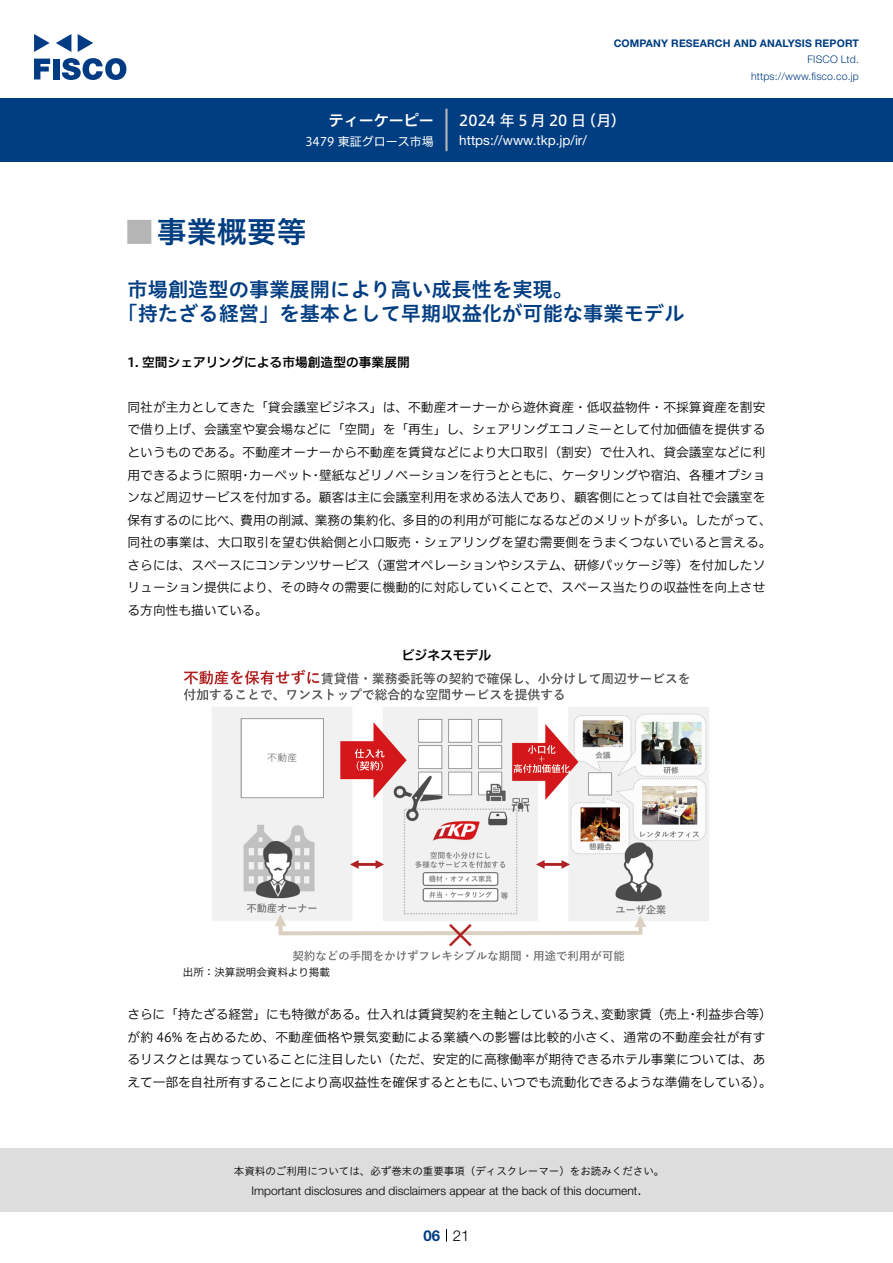
<style>
.page{position:relative;width:893px;height:1263px;background:#fff}
.page>*{position:absolute;margin:0;border:0;box-sizing:border-box;transform-origin:0 0}
.t1{font:30px "Hiragino UD Sans Std N W6";color:#003d81}
.t2{font:24px "Hiragino UD Sans Std N W6";color:#b5b5b6}
.t3{font:20.25px/24px "Hiragino UD Sans Std W6";color:#003d81}
.t4{font:15px "Hiragino UD Sans F Std N W5";letter-spacing:.01em;color:#fff}
.t5{font:15px "Hiragino UD Sans F Std N W6";color:#fff}
.t6{font:300 15px "Helvetica Neue LT Std";color:#000}
.t7{font:700 15px "Helvetica Neue LT Std";color:#003d81}
.t8{font:13.5px "Helvetica Neue LT Std";color:#fff}
.t9{font:12.75px/22.5px "Hiragino UD Sans F Std N W3";color:#000;text-align:right}
.t10{font:12.75px "Hiragino UD Sans F Std N W6";color:#000}
.t11{font:300 12px "Helvetica Neue LT Std";color:#000}
.t12{font:12px "Hiragino UD Sans F Std N W4";color:#fff}
.t13{font:10.5px "Hiragino UD Sans Std W3";color:#000}
.t14{font:700 10.5px "Helvetica Neue LT Std";letter-spacing:.015em;color:#003d81}
.t15{font:300 10.5px/16.5px "Helvetica Neue LT Std";letter-spacing:.015em;color:#003d81;text-align:right}
.t16{font:10.5px "Hiragino UD Sans F Std N W3";color:#000}
</style>
<div class="page">
<div style="left:0;top:1148px;width:893px;height:64px;background:#ddd"></div>
<svg style="left:34px;top:59px;width:16px;height:20px"></svg>
<div style="left:53px;top:59px;width:6px;height:20px;background:#003b83"></div>
<svg style="left:62px;top:58px;width:64px;height:22px"></svg>
<svg style="left:34px;top:34px;width:16px;height:18px"></svg>
<svg style="left:78px;top:34px;width:15px;height:18px"></svg>
<svg style="left:56px;top:34px;width:15px;height:18px"></svg>
<div style="left:0;top:98px;width:893px;height:64px;background:#003d81"></div>
<hr style="left:445px;top:109px;width:3px;height:42px;background:#b5b5b6">
<svg style="left:446px;top:1229px;width:1px;height:13px"></svg>
<img style="left:183px;top:669px;width:526px;height:293px">
<p class="t5" style="left:329px;top:109px;width:106px">ティーケーピー</p>
<p class="t12" style="left:305px;top:132px;width:130px">3479 東証グロース市場</p>
<p class="t14" style="left:614px;top:37px;width:247px">COMPANY RESEARCH AND ANALYSIS REPORT</p>
<p class="t15" style="left:751px;top:51px;width:109px">FISCO Ltd. https://www.fisco.co j p.</p>
<p class="t4" style="left:581px;top:109px;width:46px">（月(</p>
<p class="t4" style="left:459px;top:109px;width:128px">2024 年 5月20 日</p>
<p class="t8" style="left:459px;top:132px;width:129px">https: / / w w w . t k p j p. /i r/</p>
<h1 class="t1" style="left:157px;top:209px;width:151px">事業概要等</h1>
<h2 class="t2" style="left:128px;top:213px;width:25px">█</h2>
<h3 class="t3" style="left:117px;top:276px;width:568px;text-indent:10px">市場創造型の事業展開により高い成長性を実現。<br>「持たざる経営」を基本として早期収益化が可能な事業モデル</h3>
<p class="t10" style="left:128px;top:352px;width:284px">1. 空間シェアリングによる市場創造型の事業展開</p>
<p class="t9" style="left:128px;top:395px;width:639px">同社が主力としてきた「貸会議室ビジネス」は、不動産オーナーから遊休資産・低収益物件・不採算資産を割安で借り上げ、会議室や宴会場などに「空間」を「再生」し、シェアリングエコノミーとして付加価値を提供するというものである。不動産オーナーから不動産を賃貸などにより大口取引（割安）で仕入れ、貸会議室などに利壁紙などリノベーションを行うとともに、ケータリングや宿泊、各種オプショ</p>
<p class="t9" style="left:128px;top:463px;width:116px">用できるように照明</p>
<p class="t9" style="left:128px;top:485px;width:639px">ンなど周辺サービスを付加する。顧客は主に会議室利用を求める法人であり、顧客側にとっては自社で会議室を</p>
<p class="t9" style="left:402px;top:508px;width:371px">多目的の利用が可能になるなどのメリットが多い。したがって、</p>
<p class="t9" style="left:249px;top:463px;width:65px">カーペット</p>
<p class="t9" style="left:239px;top:463px;width:14px">・</p>
<p class="t9" style="left:309px;top:463px;width:14px">・</p>
<p class="t9" style="left:315px;top:508px;width:91px">業務の集約化、</p>
<p class="t9" style="left:128px;top:508px;width:645px;text-align:left">保有するのに比べ、<br>同社の事業は、大口取引を望む供給側と小口販売・シェアリングを望む需要側をうまくつないでいると言える。さらには、スペースにコンテンツサービス（運営オペレーションやシステム、研修パッケージ等）を付加したソリューション提供により、その時々の需要に機動的に対応していくことで、スペース当たりの収益性を向上させる方向性も描いている。</p>
<p class="t10" style="left:402px;top:645px;width:91px">ビジネスモデル</p>
<p class="t9" style="left:240px;top:508px;width:78px">費用の削減、</p>
<p class="t16" style="left:183px;top:964px;width:148px">出所：決算説明会資料より掲載</p>
<p class="t9" style="left:127px;top:1003px;width:481px">さらに「持たざる経営」にも特徴がある。仕入れは賃貸契約を主軸としているうえ、</p>
<p class="t9" style="left:128px;top:1025px;width:639px">が約 46% を占めるため、不動産価格や景気変動による業績への影響は比較的小さく、通常の不動産会社が有す</p>
<p class="t9" style="left:127px;top:1048px;width:639px">るリスクとは異なっていることに注目したい（ただ、安定的に高稼働率が期待できるホテル事業については、あ</p>
<p class="t9" style="left:501px;top:1070px;width:273px">いつでも流動化できるような準備をしている。(</p>
<p class="t9" style="left:696px;top:1003px;width:78px">利益歩合等(</p>
<p class="t9" style="left:601px;top:1003px;width:90px">変動家賃（売上</p>
<p class="t9" style="left:686px;top:1003px;width:14px">・</p>
<p class="t9" style="left:128px;top:1070px;width:380px">えて一部を自社所有することにより高収益性を確保するとともに、</p>
<p class="t13" style="left:234px;top:1163px;width:432px">本資料のご利用については、必ず巻末の重要事項（ディスクレーマー）をお読みください。</p>
<p class="t6" style="left:637px;top:1180px;width:6px">.</p>
<p class="t11" style="left:251px;top:1183px;width:387px">Important disclosures and disclaimers appear at the back of this document</p>
<p class="t7" style="left:423px;top:1226px;width:18px">06</p>
<p class="t6" style="left:453px;top:1226px;width:18px">21</p>
</div>
